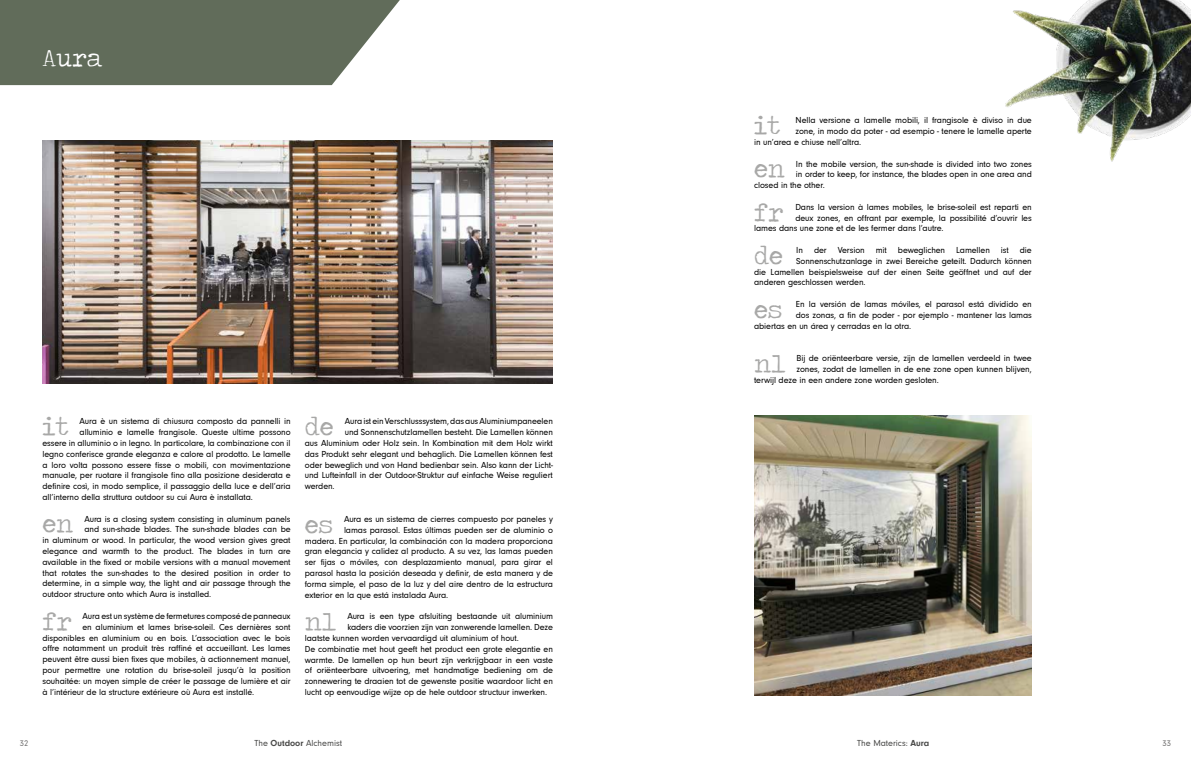
<style>
.page{position:relative;width:1191px;height:766px;background:#fff}
.page>*{position:absolute;margin:0;border:0;box-sizing:border-box;transform-origin:0 0}
.t1{font:26.1px "Traveling Typewriter";letter-spacing:-.01em;color:#a8a8a7}
.t2{font:25px "Traveling Typewriter";color:#fff}
.t3{font:9px "Neuzeit Gro T";letter-spacing:-.01em;color:#000}
.t4{font:9px "Neuzeit Gro T";color:#4a4a49}
.t5{font:8.5px "Neuzeit Gro T";color:#706f6f}
.s1{font-weight:700}
</style>
<div class="page">
<svg style="left:0;top:0;width:400px;height:85px;background:#6d7766"></svg>
<img style="left:1005px;top:0;width:186px;height:162px">
<img style="left:43px;top:141px;width:510px;height:242px">
<img style="left:754px;top:415px;width:277px;height:280px">
<h2 class="t2" style="left:43px;top:41px;width:61px">Aura</h2>
<h1 class="t1" style="left:43px;top:409px;width:28px">it</h1>
<p class="t3" style="left:80px;top:416px;width:213px">Aura è un sistema di chiusura composto da pannelli in</p>
<p class="t3" style="left:80px;top:427px;width:212px">alluminio e lamelle frangisole. Queste ultime possono</p>
<p class="t3" style="left:43px;top:438px;width:250px">essere in alluminio o in legno. In particolare, la combinazione con il</p>
<p class="t3" style="left:43px;top:449px;width:250px">legno conferisce grande eleganza e calore al prodotto. Le lamelle</p>
<p class="t3" style="left:43px;top:459px;width:250px">a loro volta possono essere fisse o mobili, con movimentazione</p>
<p class="t3" style="left:43px;top:470px;width:250px">manuale, per ruotare il frangisole fino alla posizione desiderata e</p>
<p class="t3" style="left:43px;top:481px;width:250px">definire così, in modo semplice, il passaggio della luce e dell’aria</p>
<p class="t3" style="left:43px;top:492px;width:212px">all’interno della struttura outdoor su cui Aura è installata.</p>
<h1 class="t1" style="left:43px;top:506px;width:32px">en</h1>
<p class="t3" style="left:84px;top:513px;width:208px">Aura is a closing system consisting in aluminum panels</p>
<p class="t3" style="left:84px;top:524px;width:208px">and sun-shade blades. The sun-shade blades can be</p>
<p class="t3" style="left:43px;top:535px;width:250px">in aluminum or wood. In particular, the wood version gives great</p>
<p class="t3" style="left:43px;top:546px;width:250px">elegance and warmth to the product. The blades in turn are</p>
<p class="t3" style="left:43px;top:557px;width:250px">available in the fixed or mobile versions with a manual movement</p>
<p class="t3" style="left:43px;top:567px;width:250px">that rotates the sun-shades to the desired position in order to</p>
<p class="t3" style="left:43px;top:578px;width:250px">determine, in a simple way, the light and air passage through the</p>
<p class="t3" style="left:43px;top:589px;width:170px">outdoor structure onto which Aura is installed.</p>
<h1 class="t1" style="left:43px;top:604px;width:31px">fr</h1>
<p class="t3" style="left:83px;top:611px;width:210px">Aura est un système de fermetures composé de panneaux</p>
<p class="t3" style="left:83px;top:621px;width:210px">en aluminium et lames brise-soleil. Ces dernières sont</p>
<p class="t3" style="left:43px;top:632px;width:250px">disponibles en aluminium ou en bois. L’association avec le bois</p>
<p class="t3" style="left:43px;top:643px;width:250px">offre notamment un produit très raffiné et accueillant. Les lames</p>
<p class="t3" style="left:43px;top:654px;width:250px">peuvent être aussi bien fixes que mobiles, à actionnement manuel,</p>
<p class="t3" style="left:43px;top:665px;width:250px">pour permettre une rotation du brise-soleil jusqu’à la position</p>
<p class="t3" style="left:43px;top:675px;width:250px">souhaitée: un moyen simple de créer le passage de lumière et air</p>
<p class="t3" style="left:43px;top:686px;width:213px">à l’intérieur de la structure extérieure où Aura est installé.</p>
<h1 class="t1" style="left:305px;top:409px;width:31px">de</h1>
<p class="t3" style="left:345px;top:416px;width:209px">Aura ist ein Verschlusssystem, das aus Aluminiumpaneelen</p>
<p class="t3" style="left:345px;top:427px;width:209px">und Sonnenschutzlamellen besteht. Die Lamellen können</p>
<p class="t3" style="left:305px;top:438px;width:250px">aus Aluminium oder Holz sein. In Kombination mit dem Holz wirkt</p>
<p class="t3" style="left:305px;top:449px;width:250px">das Produkt sehr elegant und behaglich. Die Lamellen können fest</p>
<p class="t3" style="left:305px;top:459px;width:250px">oder beweglich und von Hand bedienbar sein. Also kann der Licht-</p>
<p class="t3" style="left:305px;top:470px;width:250px">und Lufteinfall in der Outdoor-Struktur auf einfache Weise reguliert</p>
<p class="t3" style="left:305px;top:481px;width:31px">werden.</p>
<h1 class="t1" style="left:305px;top:507px;width:30px">es</h1>
<p class="t3" style="left:344px;top:514px;width:210px">Aura es un sistema de cierres compuesto por paneles y</p>
<p class="t3" style="left:344px;top:525px;width:210px">lamas parasol. Estas últimas pueden ser de aluminio o</p>
<p class="t3" style="left:305px;top:535px;width:250px">madera. En particular, la combinación con la madera proporciona</p>
<p class="t3" style="left:305px;top:546px;width:250px">gran elegancia y calidez al producto. A su vez, las lamas pueden</p>
<p class="t3" style="left:305px;top:557px;width:250px">ser fijas o móviles, con desplazamiento manual, para girar el</p>
<p class="t3" style="left:305px;top:568px;width:250px">parasol hasta la posición deseada y definir, de esta manera y de</p>
<p class="t3" style="left:305px;top:579px;width:250px">forma simple, el paso de la luz y del aire dentro de la estructura</p>
<p class="t3" style="left:305px;top:589px;width:145px">exterior en la que está instalada Aura.</p>
<h1 class="t1" style="left:305px;top:604px;width:33px">nl</h1>
<p class="t3" style="left:347px;top:611px;width:207px">Aura is een type afsluiting bestaande uit aluminium</p>
<p class="t3" style="left:347px;top:622px;width:207px">kaders die voorzien zijn van zonwerende lamellen. Deze</p>
<p class="t3" style="left:305px;top:633px;width:215px">laatste kunnen worden vervaardigd uit aluminium of hout.</p>
<p class="t3" style="left:305px;top:643px;width:250px">De combinatie met hout geeft het product een grote elegantie en</p>
<p class="t3" style="left:305px;top:654px;width:250px">warmte. De lamellen op hun beurt zijn verkrijgbaar in een vaste</p>
<p class="t3" style="left:305px;top:665px;width:250px">of oriënteerbare uitvoering, met handmatige bediening om de</p>
<p class="t3" style="left:305px;top:676px;width:250px">zonnewering te draaien tot de gewenste positie waardoor licht en</p>
<p class="t3" style="left:305px;top:687px;width:244px">lucht op eenvoudige wijze op de hele outdoor structuur inwerken.</p>
<h1 class="t1" style="left:754px;top:109px;width:28px">it</h1>
<p class="t3" style="left:795px;top:115px;width:238px">Nella versione a lamelle mobili, il frangisole è diviso in due</p>
<p class="t3" style="left:795px;top:126px;width:238px">zone, in modo da poter - ad esempio - tenere le lamelle aperte</p>
<p class="t3" style="left:754px;top:137px;width:109px">in un’area e chiuse nell’altra.</p>
<h1 class="t1" style="left:754px;top:152px;width:32px">en</h1>
<p class="t3" style="left:796px;top:159px;width:237px">In the mobile version, the sun-shade is divided into two zones</p>
<p class="t3" style="left:796px;top:169px;width:237px">in order to keep, for instance, the blades open in one area and</p>
<p class="t3" style="left:754px;top:180px;width:72px">closed in the other.</p>
<h1 class="t1" style="left:754px;top:195px;width:31px">fr</h1>
<p class="t3" style="left:795px;top:202px;width:238px">Dans la version à lames mobiles, le brise-soleil est reparti en</p>
<p class="t3" style="left:795px;top:213px;width:238px">deux zones, en offrant par exemple, la possibilité d’ouvrir les</p>
<p class="t3" style="left:754px;top:223px;width:191px">lames dans une zone et de les fermer dans l’autre.</p>
<h1 class="t1" style="left:754px;top:238px;width:31px">de</h1>
<p class="t3" style="left:796px;top:245px;width:237px">In der Version mit beweglichen Lamellen ist die</p>
<p class="t3" style="left:796px;top:256px;width:237px">Sonnenschutzanlage in zwei Bereiche geteilt. Dadurch können</p>
<p class="t3" style="left:754px;top:267px;width:279px">die Lamellen beispielsweise auf der einen Seite geöffnet und auf der</p>
<p class="t3" style="left:754px;top:277px;width:113px">anderen geschlossen werden.</p>
<h1 class="t1" style="left:754px;top:292px;width:30px">es</h1>
<p class="t3" style="left:796px;top:299px;width:237px">En la versión de lamas móviles, el parasol está dividido en</p>
<p class="t3" style="left:796px;top:310px;width:237px">dos zonas, a fin de poder - por ejemplo - mantener las lamas</p>
<p class="t3" style="left:754px;top:321px;width:159px">abiertas en un área y cerradas en la otra.</p>
<h1 class="t1" style="left:754px;top:346px;width:33px">nl</h1>
<p class="t3" style="left:796px;top:353px;width:237px">Bij de oriënteerbare versie, zijn de lamellen verdeeld in twee</p>
<p class="t3" style="left:796px;top:364px;width:237px">zones, zodat de lamellen in de ene zone open kunnen blijven,</p>
<p class="t3" style="left:754px;top:375px;width:186px">terwijl deze in een andere zone worden gesloten.</p>
<p class="t5" style="left:20px;top:738px;width:10px">32</p>
<p class="t4" style="left:254px;top:737px;width:89px">The <span class="s1">Outdoor</span> Alchemist</p>
<p class="t4" style="left:857px;top:737px;width:74px">The Materics: <span class="s1">Aura</span></p>
<p class="t5" style="left:1162px;top:738px;width:10px">33</p>
</div>
